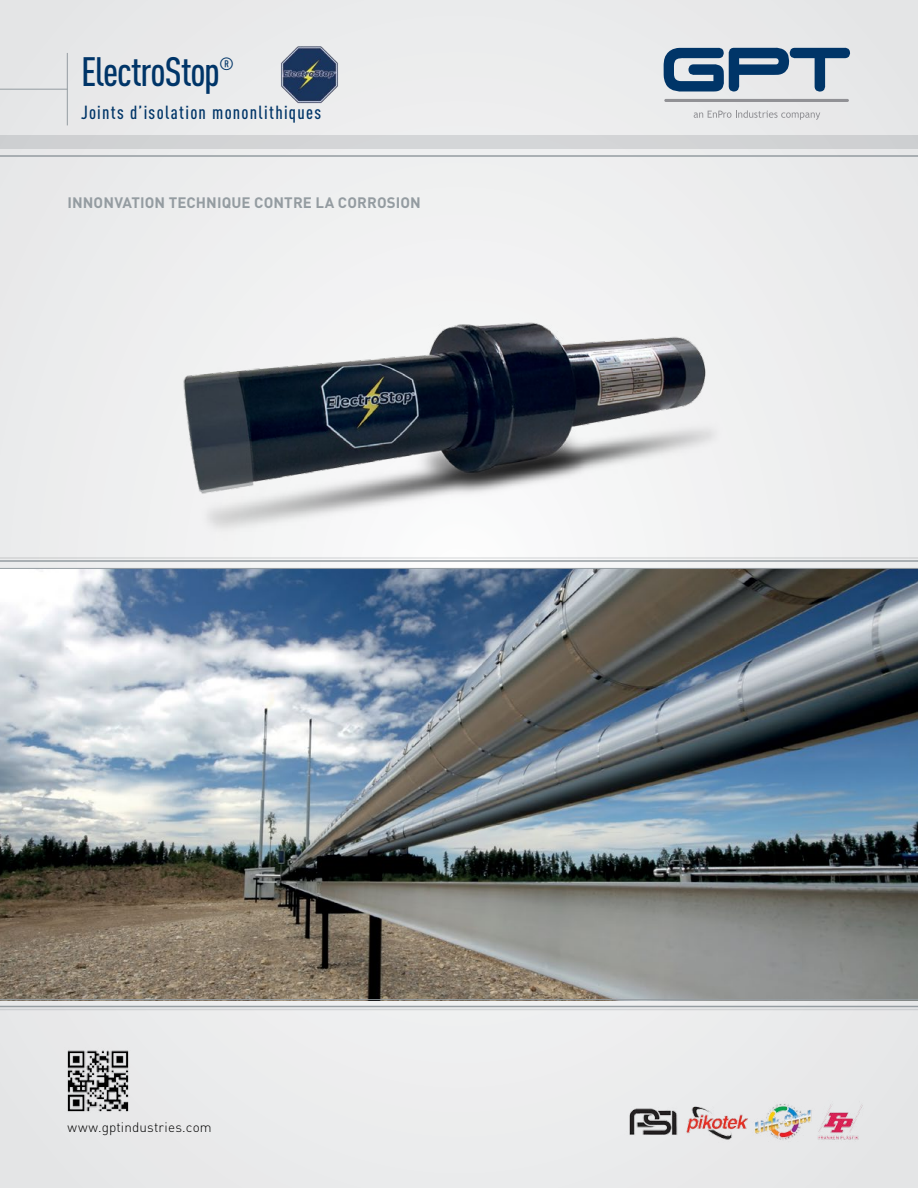
<style>
.page{position:relative;width:918px;height:1188px;background:#ebeced}
.page>*{position:absolute;margin:0;border:0;box-sizing:border-box;transform-origin:0 0}
.t1{font:500 condensed 40.5px "DINOT";letter-spacing:-.025em;color:#003568}
.t2{font:500 condensed 18.75px "DINOT";letter-spacing:.065em;color:#003568}
.t3{font:500 condensed 17.55px "DINOT";color:#003568}
.t4{font:700 15px "DIN";letter-spacing:.005em;color:#949ca1}
.t5{font:300 13.5px "DIN";letter-spacing:.01em;color:#000}
</style>
<div class="page">
<img style="left:0;top:568px;width:918px;height:432px">
<div style="left:0;top:135px;width:918px;height:13px;background:#d3d4d5"></div>
<hr style="left:0;top:155px;width:918px;height:2px;background:#949ca1">
<hr style="left:0;top:560px;width:918px;height:2px;background:#949ca1">
<hr style="left:0;top:1006px;width:918px;height:1px;background:#949ca1">
<hr style="left:0;top:557px;width:918px;height:2px;background:#e4e5e6">
<hr style="left:0;top:1009px;width:918px;height:1px;background:#e4e5e6">
<hr style="left:0;top:89px;width:68px;height:1px;background:#949ca1">
<hr style="left:67px;top:53px;width:1px;height:72px;background:#949ca1">
<svg style="left:664px;top:47px;width:186px;height:45px"></svg>
<svg style="left:694px;top:110px;width:126px;height:10px"></svg>
<hr style="left:664px;top:99px;width:185px;height:3px;background:#919195;border-radius:2px">
<img style="left:629px;top:1101px;width:235px;height:41px">
<img style="left:67px;top:1050px;width:62px;height:62px">
<img style="left:281px;top:46px;width:57px;height:58px">
<img style="left:158px;top:322px;width:581px;height:263px">
<h1 class="t1" style="left:81px;top:47px;width:141px">ElectroStop</h1>
<p class="t3" style="left:219px;top:53px;width:16px">®</p>
<p class="t2" style="left:81px;top:102px;width:242px">Joints d’isolation mononlithiques</p>
<p class="t4" style="left:68px;top:193px;width:355px">INNONVATION TECHNIQUE CONTRE LA CORROSION</p>
<p class="t5" style="left:68px;top:1119px;width:146px">www.gptindustries.com</p>
</div>
